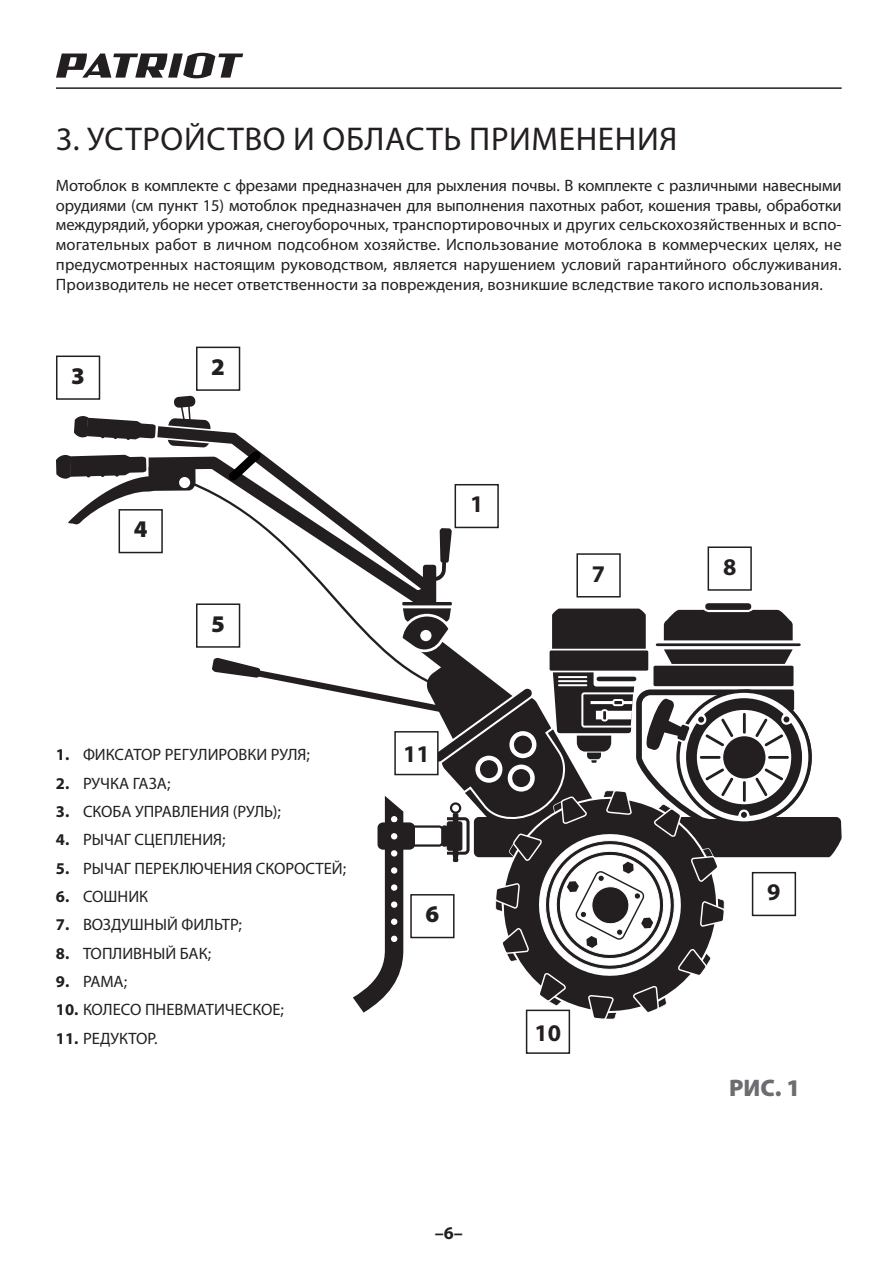
<style>
.page{position:relative;width:896px;height:1262px;background:#fff}
.page>*{position:absolute;margin:0;border:0;box-sizing:border-box;transform-origin:0 0}
.t1{font:33px "Myriad Pro";letter-spacing:.02em;color:#231f20}
.t2{font:700 24px "Myriad Pro";color:#231f20}
.t3{font:900 24px "Myriad Pro";color:#231f20}
.t4{font:900 24px "Myriad Pro";color:#6c6d70}
.t5{font:700 18px "Myriad Pro";color:#231f20}
.t6{font:16.5px/19.8px "Myriad Pro";color:#231f20;text-align:justify}
.s1{font-weight:700}
</style>
<div class="page">
<svg style="left:56px;top:53px;width:187px;height:25px"></svg>
<hr style="left:56px;top:87px;width:785px;height:2px;background:#231f20">
<div style="left:454px;top:484px;width:44px;height:44px;border:2px solid #231f20"></div>
<div style="left:196px;top:347px;width:44px;height:44px;border:2px solid #231f20"></div>
<div style="left:56px;top:355px;width:44px;height:45px;border:2px solid #231f20"></div>
<div style="left:118px;top:509px;width:45px;height:44px;border:2px solid #231f20"></div>
<div style="left:576px;top:553px;width:44px;height:44px;border:2px solid #231f20"></div>
<div style="left:707px;top:546px;width:44px;height:45px;border:2px solid #231f20"></div>
<div style="left:525px;top:1009px;width:45px;height:45px;border:2px solid #231f20"></div>
<svg style="left:196px;top:484px;width:267px;height:164px"></svg>
<svg style="left:168px;top:396px;width:42px;height:28px"></svg>
<svg style="left:157px;top:424px;width:101px;height:26px"></svg>
<svg style="left:142px;top:450px;width:301px;height:162px"></svg>
<svg style="left:56px;top:455px;width:139px;height:70px"></svg>
<svg style="left:74px;top:416px;width:82px;height:24px"></svg>
<div style="left:179px;top:477px;width:11px;height:11px;background:#fff;border-radius:50%"></div>
<svg style="left:228px;top:451px;width:33px;height:30px"></svg>
<hr style="left:402px;top:602px;width:49px;height:3px;background:#231f20">
<svg style="left:431px;top:528px;width:20px;height:53px"></svg>
<div style="left:423px;top:565px;width:13px;height:39px;background:#231f20;border-radius:3px"></div>
<div style="left:705px;top:603px;width:46px;height:7px;background:#231f20;border-radius:3px"></div>
<svg style="left:212px;top:608px;width:629px;height:412px"></svg>
<div style="left:395px;top:732px;width:42px;height:42px;background:#fff"></div>
<div style="left:394px;top:731px;width:44px;height:44px;border:2px solid #231f20"></div>
<h1 class="t1" style="left:56px;top:118px;width:622px">3. УСТРОЙСТВО И ОБЛАСТЬ ПРИМЕНЕНИЯ</h1>
<p class="t6" style="left:56px;top:175px;width:786px">Мотоблок в комплекте с фрезами предназначен для рыхления почвы. В комплекте с различными навесными орудиями (см пункт 15) мотоблок предназначен для выполнения пахотных работ, кошения травы, обработки междурядий, уборки урожая, снегоуборочных, транспортировочных и других сельскохозяйственных и вспо&shy;могательных работ в личном подсобном хозяйстве. Использование мотоблока в коммерческих целях, не предусмотренных настоящим руководством, является нарушением условий гарантийного обслуживания.<br>Производитель не несет ответственности за повреждения, возникшие вследствие такого использования.</p>
<h2 class="t3" style="left:71px;top:360px;width:15px">3</h2>
<h2 class="t3" style="left:134px;top:513px;width:15px">4</h2>
<h2 class="t3" style="left:211px;top:351px;width:15px">2</h2>
<h2 class="t3" style="left:211px;top:607px;width:15px">5</h2>
<p class="t6" style="left:56px;top:745px;width:255px"><span class="s1">1.</span> ФИКСАТОР РЕГУЛИРОВКИ РУЛЯ;</p>
<p class="t6" style="left:56px;top:773px;width:116px"><span class="s1">2.</span> РУЧКА ГАЗА;</p>
<p class="t6" style="left:56px;top:801px;width:226px"><span class="s1">3.</span> СКОБА УПРАВЛЕНИЯ (РУЛЬ);</p>
<p class="t6" style="left:56px;top:830px;width:171px"><span class="s1">4.</span> РЫЧАГ СЦЕПЛЕНИЯ;</p>
<p class="t6" style="left:56px;top:858px;width:292px"><span class="s1">5.</span> РЫЧАГ ПЕРЕКЛЮЧЕНИЯ СКОРОСТЕЙ;</p>
<p class="t6" style="left:56px;top:886px;width:94px"><span class="s1">6.</span> СОШНИК</p>
<p class="t6" style="left:56px;top:914px;width:187px"><span class="s1">7.</span> ВОЗДУШНЫЙ ФИЛЬТР;</p>
<p class="t6" style="left:56px;top:943px;width:156px"><span class="s1">8.</span> ТОПЛИВНЫЙ БАК;</p>
<p class="t6" style="left:56px;top:971px;width:73px"><span class="s1">9.</span> РАМА;</p>
<p class="t6" style="left:56px;top:999px;width:229px"><span class="s1">10.</span> КОЛЕСО ПНЕВМАТИЧЕСКОЕ;</p>
<p class="t6" style="left:56px;top:1028px;width:103px"><span class="s1">11.</span> РЕДУКТОР.</p>
<h2 class="t2" style="left:470px;top:491px;width:15px">1</h2>
<h2 class="t2" style="left:591px;top:560px;width:15px">7</h2>
<h2 class="t2" style="left:722px;top:553px;width:15px">8</h2>
<h2 class="t2" style="left:403px;top:740px;width:28px">11</h2>
<h2 class="t3" style="left:425px;top:898px;width:15px">6</h2>
<h2 class="t2" style="left:534px;top:1019px;width:28px">10</h2>
<p class="t5" style="left:434px;top:1222px;width:29px">–6–</p>
<h2 class="t2" style="left:767px;top:878px;width:15px">9</h2>
<h2 class="t4" style="left:728px;top:1072px;width:73px">РИС. 1</h2>
</div>
